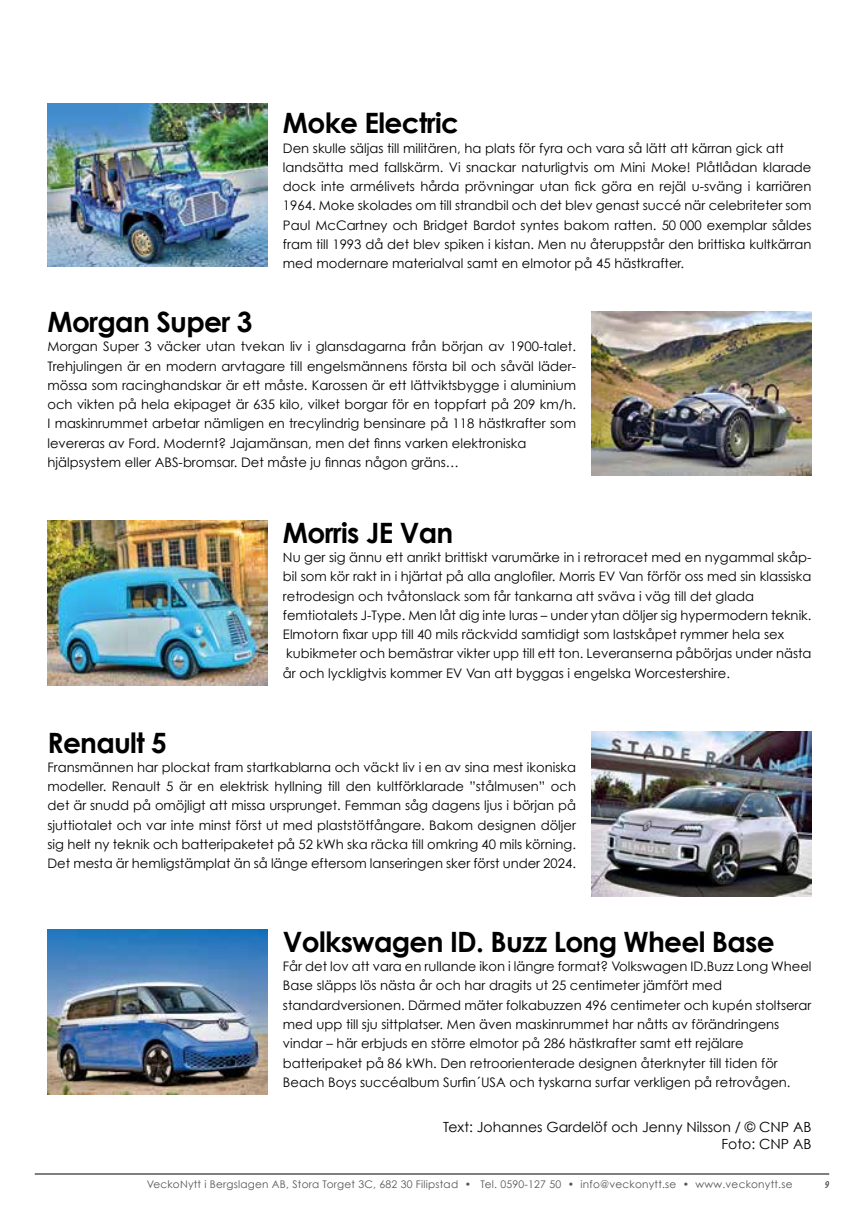
<style>
.page{position:relative;width:864px;height:1211px;background:#fff}
.page>*{position:absolute;margin:0;border:0;box-sizing:border-box;transform-origin:0 0}
.t1{font:700 28px "Century Gothic";letter-spacing:-.025em;color:#000}
.t2{font:14px/16.8px "Century Gothic";color:#000;text-align:right}
.t3{font:13.12px/19.2px "Century Gothic";color:#000}
.t4{font:10.5px "Century Gothic";letter-spacing:.02em;color:#565655}
.t5{font:italic 600 condensed 10.5px "Myriad Pro";color:#484847}
</style>
<div class="page">
<hr style="left:35px;top:1173px;width:793px;height:1px;background:#000">
<img style="left:47px;top:104px;width:220px;height:162px">
<img style="left:47px;top:521px;width:220px;height:164px">
<img style="left:47px;top:929px;width:220px;height:165px">
<img style="left:591px;top:311px;width:220px;height:165px">
<img style="left:591px;top:731px;width:220px;height:165px">
<h1 class="t1" style="left:283px;top:105px;width:177px">Moke Electric</h1>
<p class="t3" style="left:283px;top:138px;width:530px">Den skulle säljas till militären, ha plats för fyra och vara så lätt att kärran gick att landsätta med fallskärm. Vi snackar naturligtvis om Mini Moke! Plåtlådan klarade dock inte armélivets hårda prövningar utan fick göra en rejäl u-sväng i karriären 1964. Moke skolades om till strandbil och det blev genast succé när celebriteter som Paul McCartney och Bridget Bardot syntes bakom ratten. 50 000 exemplar såldes fram till 1993 då det blev spiken i kistan. Men nu återuppstår den brittiska kultkärran med modernare materialval samt en elmotor på 45 hästkrafter.</p>
<h1 class="t1" style="left:47px;top:304px;width:206px">Morgan Super 3</h1>
<p class="t3" style="left:47px;top:337px;width:530px">Morgan Super 3 väcker utan tvekan liv i glansdagarna från början av 1900-talet.<br>Trehjulingen är en modern arvtagare till engelsmännens första bil och såväl läder&shy;mössa som racinghandskar är ett måste. Karossen är ett lättviktsbygge i aluminium och vikten på hela ekipaget är 635 kilo, vilket borgar för en toppfart på 209 km/h.<br>I maskinrummet arbetar nämligen en trecylindrig bensinare på 118 hästkrafter som levereras av Ford. Modernt? Jajamänsan, men det finns varken elektroniska hjälpsystem eller ABS-bromsar. Det måste ju finnas någon gräns…</p>
<h1 class="t1" style="left:283px;top:515px;width:172px">Morris JE Van</h1>
<p class="t3" style="left:283px;top:547px;width:530px">Nu ger sig ännu ett anrikt brittiskt varumärke in i retroracet med en nygammal skåp&shy;bil som kör rakt in i hjärtat på alla anglofiler. Morris EV Van förför oss med sin klassiska retrodesign och tvåtonslack som får tankarna att sväva i väg till det glada femtiotalets J-Type. Men låt dig inte luras – under ytan döljer sig hypermodern teknik.<br>Elmotorn fixar upp till 40 mils räckvidd samtidigt som lastskåpet rymmer hela sex kubikmeter och bemästrar vikter upp till ett ton. Leveranserna påbörjas under nästa år och lyckligtvis kommer EV Van att byggas i engelska Worcestershire.</p>
<h1 class="t1" style="left:47px;top:724px;width:121px">Renault 5</h1>
<p class="t3" style="left:47px;top:757px;width:530px;text-align:justify">Fransmännen har plockat fram startkablarna och väckt liv i en av sina mest ikoniska modeller. Renault 5 är en elektrisk hyllning till den kultförklarade ”stålmusen” och det är snudd på omöjligt att missa ursprunget. Femman såg dagens ljus i början på sjuttiotalet och var inte minst först ut med plaststötfångare. Bakom designen döljer sig helt ny teknik och batteripaketet på 52 kWh ska räcka till omkring 40 mils körning.<br>Det mesta är hemligstämplat än så länge eftersom lanseringen sker först under 2024.</p>
<h1 class="t1" style="left:283px;top:924px;width:493px">Volkswagen ID. Buzz Long Wheel Base</h1>
<p class="t3" style="left:283px;top:956px;width:530px">Får det lov att vara en rullande ikon i längre format? Volkswagen ID.Buzz Long Wheel Base släpps lös nästa år och har dragits ut 25 centimeter jämfört med standardversionen. Därmed mäter folkabuzzen 496 centimeter och kupén stoltserar med upp till sju sittplatser. Men även maskinrummet har nåtts av förändringens vindar – här erbjuds en större elmotor på 286 hästkrafter samt ett rejälare batteripaket på 86 kWh. Den retroorienterade designen återknyter till tiden för Beach Boys succéalbum Surfin´USA och tyskarna surfar verkligen på retrovågen.</p>
<p class="t2" style="left:443px;top:1118px;width:369px">Text: Johannes Gardelöf och Jenny Nilsson / © CNP AB<br>Foto: CNP AB</p>
<p class="t4" style="left:147px;top:1177px;width:647px">VeckoNytt i Bergslagen AB, Stora Torget 3C, 682 30 Filipstad • Tel. 0590-127 50 • info@veckonytt.se • www.veckonytt.se</p>
<p class="t5" style="left:824px;top:1177px;width:6px">9</p>
</div>
